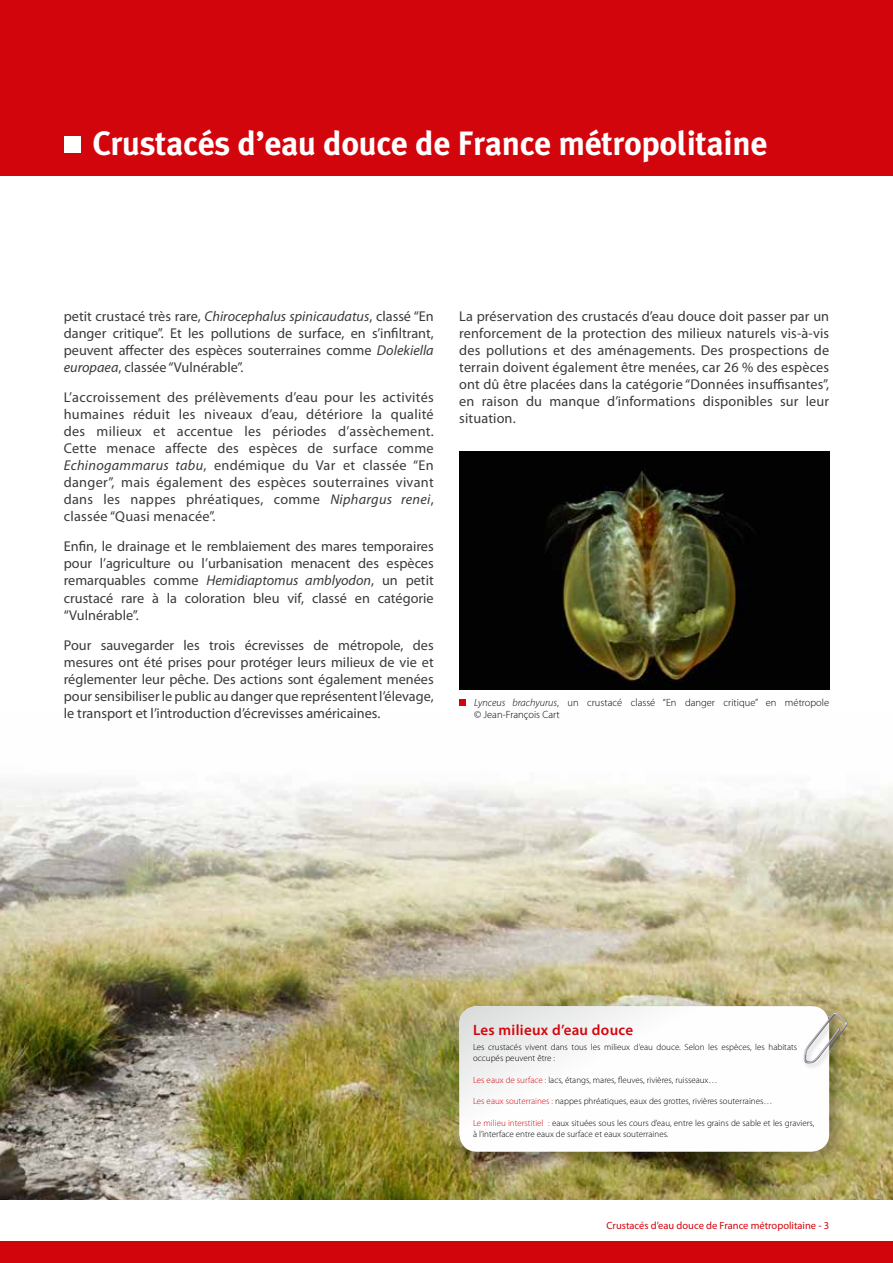
<style>
.page{position:relative;width:893px;height:1263px;background:#fff}
.page>*{position:absolute;margin:0;border:0;box-sizing:border-box;transform-origin:0 0}
.t1{font:700 33.75px "Meta Plus";letter-spacing:-.01em;color:#fff}
.t2{font:600 15px "Myriad Pro";letter-spacing:.02em;color:#d3050c}
.t3{font:14.25px/17.1px "Myriad Pro";color:#3a3a39;text-align:justify}
.t4{font:300 10.5px/12px "Myriad Pro";color:#000}
.t5{font:10.5px "Myriad Pro";color:#d3050c}
.t6{font:300 9px/10.8px "Myriad Pro";color:#000}
.s1{font-style:italic}
.s2{color:#d3050c}
</style>
<div class="page">
<div style="left:0;top:0;width:893px;height:176px;background:#d3050c"></div>
<div style="left:0;top:1241px;width:893px;height:22px;background:#d3050c"></div>
<div style="left:64px;top:136px;width:16px;height:17px;background:#fff"></div>
<img style="left:0;top:781px;width:893px;height:418px">
<img style="left:459px;top:452px;width:370px;height:238px">
<div style="left:459px;top:699px;width:7px;height:7px;background:#d3050c"></div>
<div style="left:451px;top:998px;width:399px;height:174px;background:#000;opacity:.3"></div>
<svg style="left:459px;top:1006px;width:370px;height:145px"></svg>
<div style="left:802px;top:1011px;width:52px;height:60px;background:#000;opacity:.2"></div>
<svg style="left:794px;top:1011px;width:56px;height:67px"></svg>
<h1 class="t1" style="left:92px;top:124px;width:677px">Crustacés d’eau douce de France métropolitaine</h1>
<p class="t3" style="left:64px;top:307px;width:371px">petit crustacé très rare, <span class="s1">Chirocephalus spinicaudatus</span>, classé “En danger critique”. Et les pollutions de surface, en s’infiltrant, peuvent affecter des espèces souterraines comme <span class="s1">Dolekiella europaea</span>, classée “Vulnérable”.</p>
<p class="t3" style="left:64px;top:388px;width:371px">L’accroissement des prélèvements d’eau pour les activités humaines réduit les niveaux d’eau, détériore la qualité des milieux et accentue les périodes d’assèchement.<br>Cette menace affecte des espèces de surface comme <span class="s1">Echinogammarus tabu</span>, endémique du Var et classée “En danger”, mais également des espèces souterraines vivant dans les nappes phréatiques, comme <span class="s1">Niphargus renei</span>, classée “Quasi menacée”.</p>
<p class="t3" style="left:64px;top:538px;width:371px">Enfin, le drainage et le remblaiement des mares temporaires pour l’agriculture ou l’urbanisation menacent des espèces remarquables comme <span class="s1">Hemidiaptomus amblyodon</span>, un petit crustacé rare à la coloration bleu vif, classé en catégorie “Vulnérable”.</p>
<p class="t3" style="left:64px;top:636px;width:371px">Pour sauvegarder les trois écrevisses de métropole, des mesures ont été prises pour protéger leurs milieux de vie et réglementer leur pêche. Des actions sont également menées pour sensibiliser le public au danger que représentent l’élevage, le transport et l’introduction d’écrevisses américaines.</p>
<p class="t3" style="left:459px;top:307px;width:371px">La préservation des crustacés d’eau douce doit passer par un renforcement de la protection des milieux naturels vis-à-vis des pollutions et des aménagements. Des prospections de terrain doivent également être menées, car 26 % des espèces ont dû être placées dans la catégorie “Données insuffisantes”, en raison du manque d’informations disponibles sur leur situation.</p>
<p class="t4" style="left:474px;top:697px;width:357px"><span class="s1">Lynceus brachyurus</span>, un crustacé classé “En danger critique” en métropole © Jean-François Cart</p>
<p class="t2" style="left:473px;top:1021px;width:162px">Les milieux d’eau douce</p>
<p class="t6" style="left:473px;top:1042px;width:326px">Les crustacés vivent dans tous les milieux d’eau douce. Selon les espèces, les habitats occupés peuvent être :</p>
<p class="t6" style="left:473px;top:1074px;width:246px"><span class="s2">Les eaux de surface :</span> lacs, étangs, mares, fleuves, rivières, ruisseaux…</p>
<p class="t6" style="left:473px;top:1096px;width:301px"><span class="s2">Les eaux souterraines :</span> nappes phréatiques, eaux des grottes, rivières souterraines…</p>
<p class="t6" style="left:473px;top:1117px;width:343px"><span class="s2">Le milieu interstitiel :</span> eaux situées sous les cours d’eau, entre les grains de sable et les graviers, à l’interface entre eaux de surface et eaux souterraines.</p>
<p class="t5" style="left:607px;top:1219px;width:224px">Crustacés d’eau douce de France métropolitaine - 3</p>
</div>
